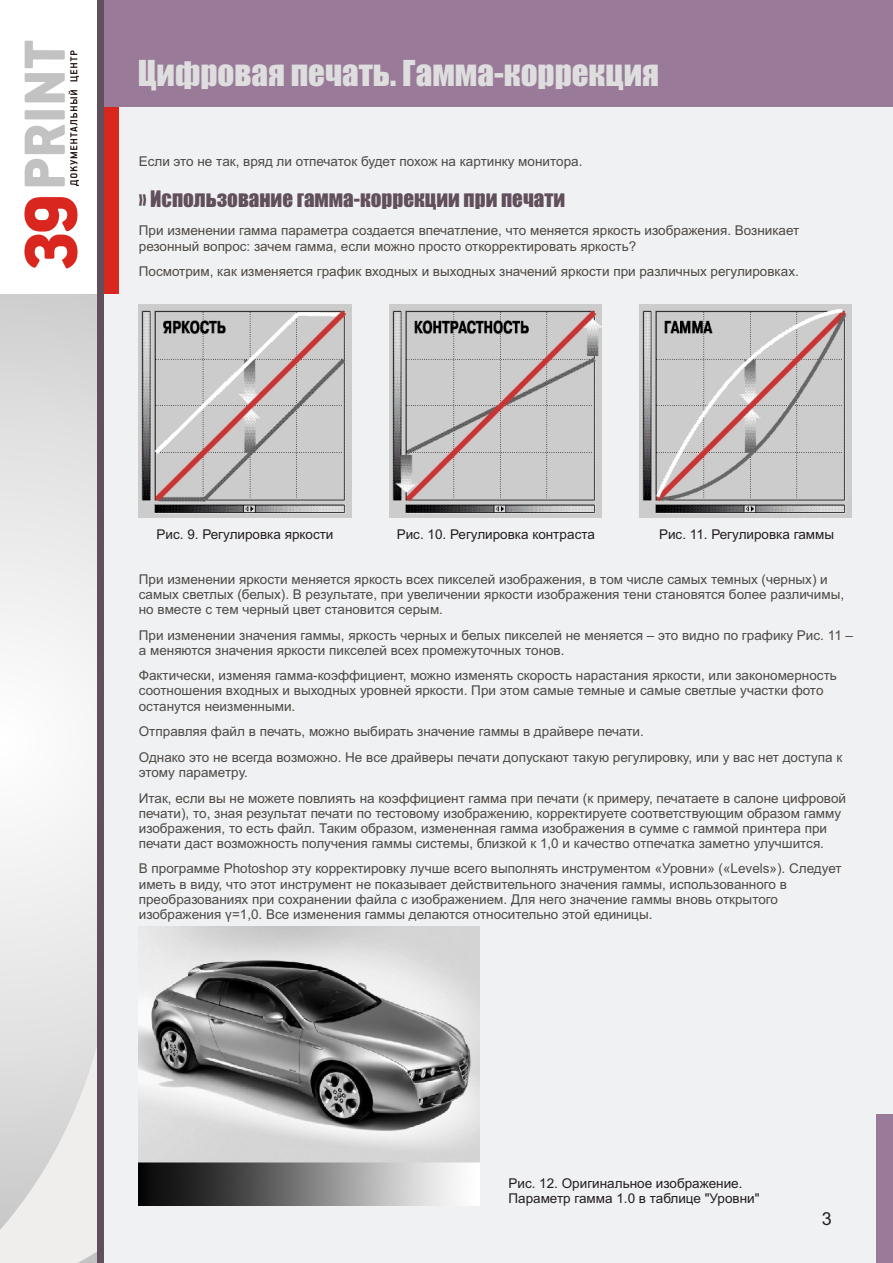
<style>
.page{position:relative;width:893px;height:1263px;background:#fff}
.page>*{position:absolute;margin:0;border:0;box-sizing:border-box;transform-origin:0 0}
.t1{font:33px "Impact";color:#dedede}
.t2{font:21px "Impact";color:#614f5c}
.t3{font:18px "Arial";color:#231f20}
.t4{font:13.5px/15.1px "Arial";color:#4d4a47}
.t5{font:13.5px/15.1px "Arial";color:#231f20}
</style>
<div class="page">
<div style="left:100px;top:92px;width:793px;height:1171px;background:#f0f1f2"></div>
<svg style="left:0;top:294px;width:97px;height:727px"></svg>
<svg style="left:0;top:1021px;width:97px;height:242px;background:#e3e2e2"></svg>
<div style="left:97px;top:0;width:21px;height:293px;background:#d9261f"></div>
<div style="left:97px;top:0;width:796px;height:106px;background:#997a99"></div>
<svg style="left:24px;top:197px;width:53px;height:71px"></svg>
<svg style="left:25px;top:41px;width:54px;height:145px"></svg>
<div style="left:97px;top:0;width:6px;height:1263px;background:#614f5c"></div>
<div style="left:876px;top:1114px;width:17px;height:149px;background:#997a99"></div>
<img style="left:139px;top:304px;width:212px;height:213px">
<img style="left:389px;top:304px;width:213px;height:213px">
<img style="left:639px;top:304px;width:213px;height:213px">
<img style="left:139px;top:927px;width:340px;height:278px">
<h1 class="t1" style="left:138px;top:60px;width:523px">Цифровая печать. Гамма-коррекция</h1>
<p class="t4" style="left:139px;top:155px;width:445px">Если это не так, вряд ли отпечаток будет похож на картинку монитора.</p>
<h2 class="t2" style="left:139px;top:190px;width:428px">» Использование гамма-коррекции при печати</h2>
<p class="t4" style="left:139px;top:224px;width:662px">При изменении гамма параметра создается впечатление, что меняется яркость изображения. Возникает резонный вопрос: зачем гамма, если можно просто откорректировать яркость?</p>
<p class="t4" style="left:139px;top:265px;width:661px">Посмотрим, как изменяется график входных и выходных значений яркости при различных регулировках.</p>
<p class="t5" style="left:157px;top:528px;width:178px">Рис. 9. Регулировка яркости</p>
<p class="t5" style="left:397px;top:528px;width:200px">Рис. 10. Регулировка контраста</p>
<p class="t5" style="left:659px;top:528px;width:177px">Рис. 11. Регулировка гаммы</p>
<p class="t4" style="left:139px;top:573px;width:707px">При изменении яркости меняется яркость всех пикселей изображения, в том числе самых темных (черных) и самых светлых (белых). В результате, при увеличении яркости изображения тени становятся более различимы, но вместе с тем черный цвет становится серым.</p>
<p class="t4" style="left:139px;top:629px;width:716px">При изменении значения гаммы, яркость черных и белых пикселей не меняется – это видно по графику Рис. 11 – а меняются значения яркости пикселей всех промежуточных тонов.</p>
<p class="t4" style="left:139px;top:669px;width:700px">Фактически, изменяя гамма-коэффициент, можно изменять скорость нарастания яркости, или закономерность соотношения входных и выходных уровней яркости. При этом самые темные и самые светлые участки фото останутся неизменными.</p>
<p class="t4" style="left:139px;top:720px;width:705px;line-height:25.7px">Отправляя файл в печать, можно выбирать значение гаммы в драйвере печати.<br>Однако это не всегда возможно. Не все драйверы печати допускают такую регулировку, или у вас нет доступа к</p>
<p class="t4" style="left:139px;top:761px;width:709px;line-height:25.7px">этому параметру.<br>Итак, если вы не можете повлиять на коэффициент гамма при печати (к примеру, печатаете в салоне цифровой</p>
<p class="t4" style="left:139px;top:806px;width:704px">печати), то, зная результат печати по тестовому изображению, корректируете соответствующим образом гамму изображения, то есть файл. Таким образом, измененная гамма изображения в сумме с гаммой принтера при печати даст возможность получения гаммы системы, близкой к 1,0 и качество отпечатка заметно улучшится.</p>
<p class="t4" style="left:139px;top:862px;width:704px">В программе Photoshop эту корректировку лучше всего выполнять инструментом «Уровни» («Levels»). Следует иметь в виду, что этот инструмент не показывает действительного значения гаммы, использованного в преобразованиях при сохранении файла с изображением. Для него значение гаммы вновь открытого изображения γ=1,0. Все изменения гаммы делаются относительно этой единицы.</p>
<p class="t5" style="left:508px;top:1176px;width:253px">Рис. 12. Оригинальное изображение.<br>Параметр гамма 1.0 в таблице "Уровни"</p>
<h3 class="t3" style="left:822px;top:1212px;width:12px">3</h3>
</div>
